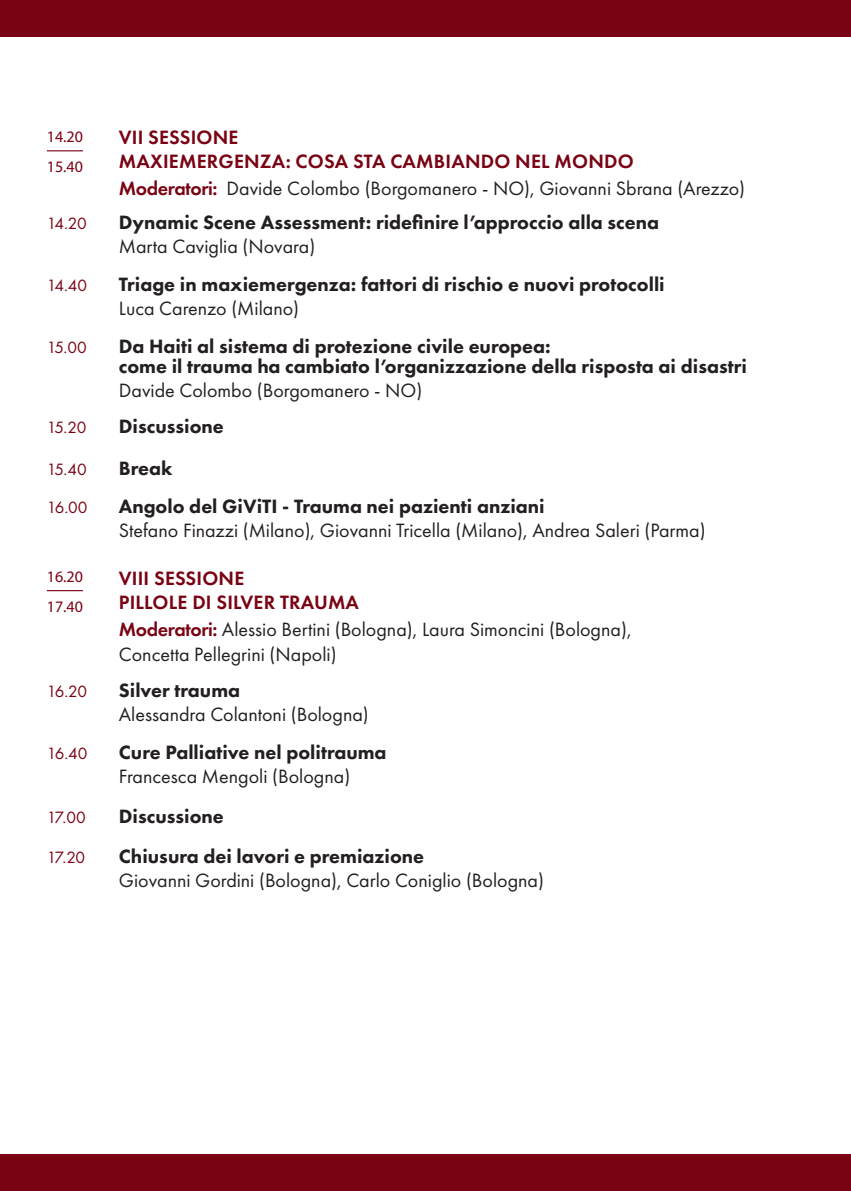
<style>
.page{position:relative;width:851px;height:1191px;background:#fff}
.page>*{position:absolute;margin:0;border:0;box-sizing:border-box;transform-origin:0 0}
.t1{font:20px/24.8px "Futura PT";color:#231f20}
.t2{font:800 20px/20px "Futura PT";color:#231f20}
.t3{font:600 20px/24px "Futura PT";letter-spacing:.01em;color:#790213}
.t4{font:17px "Futura PT";letter-spacing:-.065em;color:#790213}
.t5{font:16px/29.8px "Myriad Pro";color:#790213}
.s1{font-weight:600;color:#790213}
</style>
<div class="page">
<div style="left:0;top:0;width:850px;height:37px;background:#790213"></div>
<div style="left:0;top:1154px;width:850px;height:37px;background:#790213"></div>
<hr style="left:47px;top:150px;width:36px;height:1px;background:#790213">
<hr style="left:47px;top:590px;width:36px;height:1px;background:#790213">
<p class="t5" style="left:47px;top:122px;width:38px">14.20<br>15.40</p>
<p class="t3" style="left:119px;top:125px;width:516px">VII SESSIONE<br>MAXIEMERGENZA: COSA STA CAMBIANDO NEL MONDO</p>
<p class="t1" style="left:119px;top:176px;width:627px"><span class="s1">Moderatori:</span> Davide Colombo (Borgomanero - NO), Giovanni Sbrana (Arezzo)</p>
<p class="t4" style="left:47px;top:213px;width:41px">14.20</p>
<p class="t2" style="left:119px;top:212px;width:541px">Dynamic Scene Assessment: ridefinire l’approccio alla scena</p>
<p class="t1" style="left:119px;top:234px;width:198px">Marta Caviglia (Novara)</p>
<p class="t4" style="left:47px;top:275px;width:42px">14.40</p>
<p class="t2" style="left:119px;top:274px;width:547px">Triage in maxiemergenza: fattori di rischio e nuovi protocolli</p>
<p class="t1" style="left:119px;top:296px;width:182px">Luca Carenzo (Milano)</p>
<p class="t4" style="left:47px;top:337px;width:42px">15.00</p>
<p class="t2" style="left:119px;top:336px;width:629px">Da Haiti al sistema di protezione civile europea:<br>come il trauma ha cambiato l’organizzazione della risposta ai disastri</p>
<p class="t1" style="left:119px;top:378px;width:305px">Davide Colombo (Borgomanero - NO)</p>
<p class="t4" style="left:47px;top:417px;width:41px">15.20</p>
<p class="t2" style="left:119px;top:416px;width:106px">Discussione</p>
<p class="t4" style="left:47px;top:459px;width:42px">15.40</p>
<p class="t2" style="left:119px;top:458px;width:55px">Break</p>
<p class="t4" style="left:47px;top:497px;width:42px">16.00</p>
<p class="t2" style="left:119px;top:496px;width:427px">Angolo del GiViTI - Trauma nei pazienti anziani</p>
<p class="t1" style="left:119px;top:518px;width:588px">Stefano Finazzi (Milano), Giovanni Tricella (Milano), Andrea Saleri (Parma)</p>
<p class="t3" style="left:119px;top:566px;width:242px">VIII SESSIONE<br>PILLOLE DI SILVER TRAUMA</p>
<p class="t1" style="left:119px;top:617px;width:514px"><span class="s1">Moderatori:</span> Alessio Bertini (Bologna), Laura Simoncini (Bologna),<br>Concetta Pellegrini (Napoli)</p>
<p class="t4" style="left:47px;top:681px;width:42px">16.20</p>
<p class="t2" style="left:119px;top:680px;width:123px">Silver trauma</p>
<p class="t1" style="left:119px;top:702px;width:251px">Alessandra Colantoni (Bologna)</p>
<p class="t4" style="left:47px;top:743px;width:42px">16.40</p>
<p class="t2" style="left:119px;top:742px;width:269px">Cure Palliative nel politrauma</p>
<p class="t1" style="left:119px;top:764px;width:233px">Francesca Mengoli (Bologna)</p>
<p class="t4" style="left:47px;top:807px;width:40px">17.00</p>
<p class="t2" style="left:119px;top:806px;width:106px">Discussione</p>
<p class="t4" style="left:47px;top:847px;width:40px">17.20</p>
<p class="t2" style="left:119px;top:846px;width:307px">Chiusura dei lavori e premiazione</p>
<p class="t1" style="left:119px;top:868px;width:426px">Giovanni Gordini (Bologna), Carlo Coniglio (Bologna)</p>
<p class="t5" style="left:47px;top:562px;width:38px">16.20<br>17.40</p>
</div>
